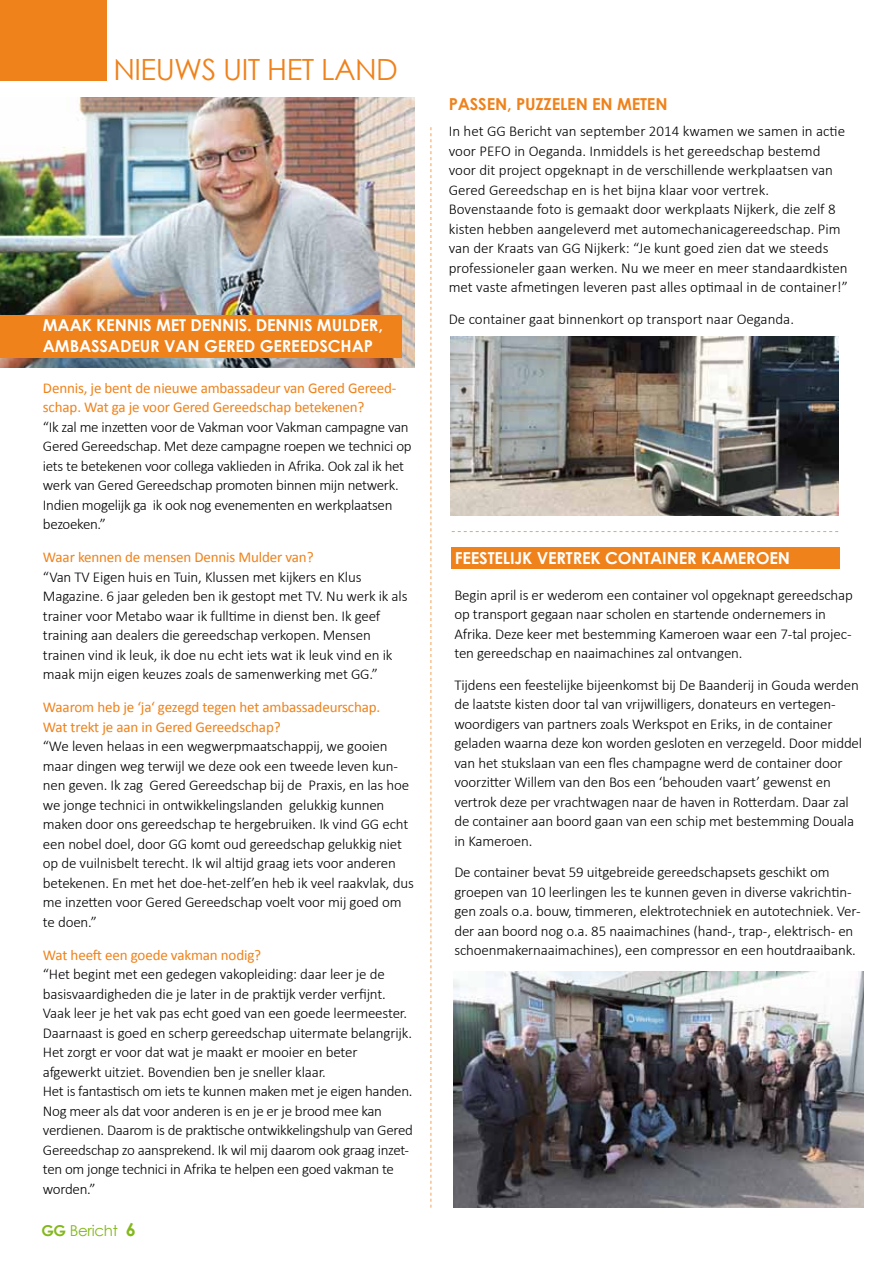
<style>
.page{position:relative;width:893px;height:1263px;background:#fff}
.page>*{position:absolute;margin:0;border:0;box-sizing:border-box;transform-origin:0 0}
.t1{font:29.25px "Century Gothic";letter-spacing:-.02em;color:#ef821b}
.t2{font:700 16.5px "Century Gothic";letter-spacing:-.01em;color:#fff}
.t3{font:700 16.5px "Century Gothic";letter-spacing:-.01em;color:#ef821b}
.t4{font:300 15px/19.5px "Calibri";letter-spacing:-.01em;color:#000}
.t5{font:15px/19.5px "Calibri";letter-spacing:-.01em;color:#ef821b}
.t6{font:15px "Century Gothic";letter-spacing:-.02em;color:#83b81a}
.s1{font-weight:700}
.s2{font-weight:700;font-size:18px}
</style>
<div class="page">
<div style="left:0;top:0;width:106px;height:81px;background:#ef821b"></div>
<svg style="left:431px;top:127px;width:1px;height:1081px"></svg>
<img style="left:0;top:98px;width:415px;height:269px">
<svg style="left:452px;top:531px;width:386px;height:1px"></svg>
<img style="left:453px;top:971px;width:410px;height:237px">
<div style="left:452px;top:547px;width:388px;height:22px;background:#ef821b"></div>
<img style="left:451px;top:336px;width:387px;height:180px">
<div style="left:0;top:315px;width:401px;height:42px;background:#ef821b"></div>
<h1 class="t1" style="left:114px;top:52px;width:243px">NIEUWS UIT HET LAND</h1>
<p class="t2" style="left:43px;top:315px;width:243px">MAAK KENNIS MET DENNIS. DENNIS</p>
<p class="t2" style="left:317px;top:315px;width:67px">MULDER,</p>
<p class="t2" style="left:43px;top:336px;width:24px">AMBASSAD</p>
<p class="t2" style="left:131px;top:336px;width:45px">EUR VAN</p>
<p class="t2" style="left:204px;top:336px;width:159px">GERED GEREEDSCHAP</p>
<p class="t5" style="left:43px;top:378px;width:355px">Dennis, je bent de nieuwe ambassadeur van Gered Gereed&shy;schap. Wat ga je voor Gered Gereedschap betekenen?</p>
<p class="t4" style="left:43px;top:416px;width:370px">“Ik zal me inzetten voor de Vakman voor Vakman campagne van Gered Gereedschap. Met deze campagne roepen we technici op iets te betekenen voor collega vaklieden in Afrika. Ook zal ik het werk van Gered Gereedschap promoten binnen mijn netwerk.<br>Indien mogelijk ga ik ook nog evenementen en werkplaatsen bezoeken.”</p>
<p class="t5" style="left:43px;top:547px;width:272px">Waar kennen de mensen Dennis Mulder van?</p>
<p class="t4" style="left:43px;top:566px;width:366px">“Van TV Eigen huis en Tuin, Klussen met kijkers en Klus Magazine. 6 jaar geleden ben ik gestopt met TV. Nu werk ik als trainer voor Metabo waar ik fulltime in dienst ben. Ik geef training aan dealers die gereedschap verkopen. Mensen trainen vind ik leuk, ik doe nu echt iets wat ik leuk vind en ik maak mijn eigen keuzes zoals de samenwerking met GG.”</p>
<p class="t5" style="left:43px;top:697px;width:339px">Waarom heb je ‘ja‘ gezegd tegen het ambassadeurschap.<br>Wat trekt je aan in Gered Gereedschap?</p>
<p class="t4" style="left:43px;top:736px;width:372px">“We leven helaas in een wegwerpmaatschappij, we gooien maar dingen weg terwijl we deze ook een tweede leven kun&shy;nen geven. Ik zag Gered Gereedschap bij de Praxis, en las hoe we jonge technici in ontwikkelingslanden gelukkig kunnen maken door ons gereedschap te hergebruiken. Ik vind GG echt een nobel doel, door GG komt oud gereedschap gelukkig niet op de vuilnisbelt terecht. Ik wil altijd graag iets voor anderen betekenen. En met het doe-het-zelf’en heb ik veel raakvlak, dus me inzetten voor Gered Gereedschap voelt voor mij goed om te doen.”</p>
<p class="t5" style="left:43px;top:945px;width:220px">Wat heeft een goede vakman nodig?</p>
<p class="t4" style="left:43px;top:964px;width:372px">“Het begint met een gedegen vakopleiding: daar leer je de basisvaardigheden die je later in de praktijk verder verfijnt.<br>Vaak leer je het vak pas echt goed van een goede leermeester.<br>Daarnaast is goed en scherp gereedschap uitermate belangrijk.<br>Het zorgt er voor dat wat je maakt er mooier en beter afgewerkt uitziet. Bovendien ben je sneller klaar.<br>Het is fantastisch om iets te kunnen maken met je eigen handen.<br>Nog meer als dat voor anderen is en je er je brood mee kan verdienen. Daarom is de praktische ontwikkelingshulp van Gered Gereedschap zo aansprekend. Ik wil mij daarom ook graag inzet&shy;ten om jonge technici in Afrika te helpen een goed vakman te worden.”</p>
<p class="t6" style="left:41px;top:1222px;width:96px"><span class="s1">GG</span> BERICHT <span class="s2">6</span></p>
<p class="t3" style="left:449px;top:94px;width:220px">PASSEN, PUZZELEN EN METEN</p>
<p class="t4" style="left:449px;top:121px;width:401px">In het GG Bericht van september 2014 kwamen we samen in actie voor PEFO in Oeganda. Inmiddels is het gereedschap bestemd voor dit project opgeknapt in de verschillende werkplaatsen van Gered Gereedschap en is het bijna klaar voor vertrek.<br>Bovenstaande foto is gemaakt door werkplaats Nijkerk, die zelf 8 kisten hebben aangeleverd met automechanicagereedschap. Pim van der Kraats van GG Nijkerk: “Je kunt goed zien dat we steeds professioneler gaan werken. Nu we meer en meer standaardkisten met vaste afmetingen leveren past alles optimaal in de container!”</p>
<p class="t4" style="left:449px;top:308px;width:347px">De container gaat binnenkort op transport naar Oeganda.</p>
<p class="t2" style="left:455px;top:547px;width:334px">FEESTELIJK VERTREK CONTAIN ER KAMEROEN</p>
<p class="t4" style="left:454px;top:584px;width:400px">Begin april is er wederom een container vol opgeknapt gereedschap op transport gegaan naar scholen en startende ondernemers in Afrika. Deze keer met bestemming Kameroen waar een 7-tal projec&shy;ten gereedschap en naaimachines zal ontvangen.</p>
<p class="t4" style="left:454px;top:674px;width:409px">Tijdens een feestelijke bijeenkomst bij De Baanderij in Gouda werden de laatste kisten door tal van vrijwilligers, donateurs en vertegen&shy;woordigers van partners zoals Werkspot en Eriks, in de container geladen waarna deze kon worden gesloten en verzegeld. Door middel van het stukslaan van een fles champagne werd de container door voorzitter Willem van den Bos een ‘behouden vaart’ gewenst en vertrok deze per vrachtwagen naar de haven in Rotterdam. Daar zal de container aan boord gaan van een schip met bestemming Douala in Kameroen.</p>
<p class="t4" style="left:454px;top:862px;width:408px">De container bevat 59 uitgebreide gereedschapsets geschikt om groepen van 10 leerlingen les te kunnen geven in diverse vakrichtin&shy;gen zoals o.a. bouw, timmeren, elektrotechniek en autotechniek. Ver&shy;der aan boord nog o.a. 85 naaimachines (hand-, trap-, elektrisch- en schoenmakernaaimachines), een compressor en een houtdraaibank.</p>
</div>
